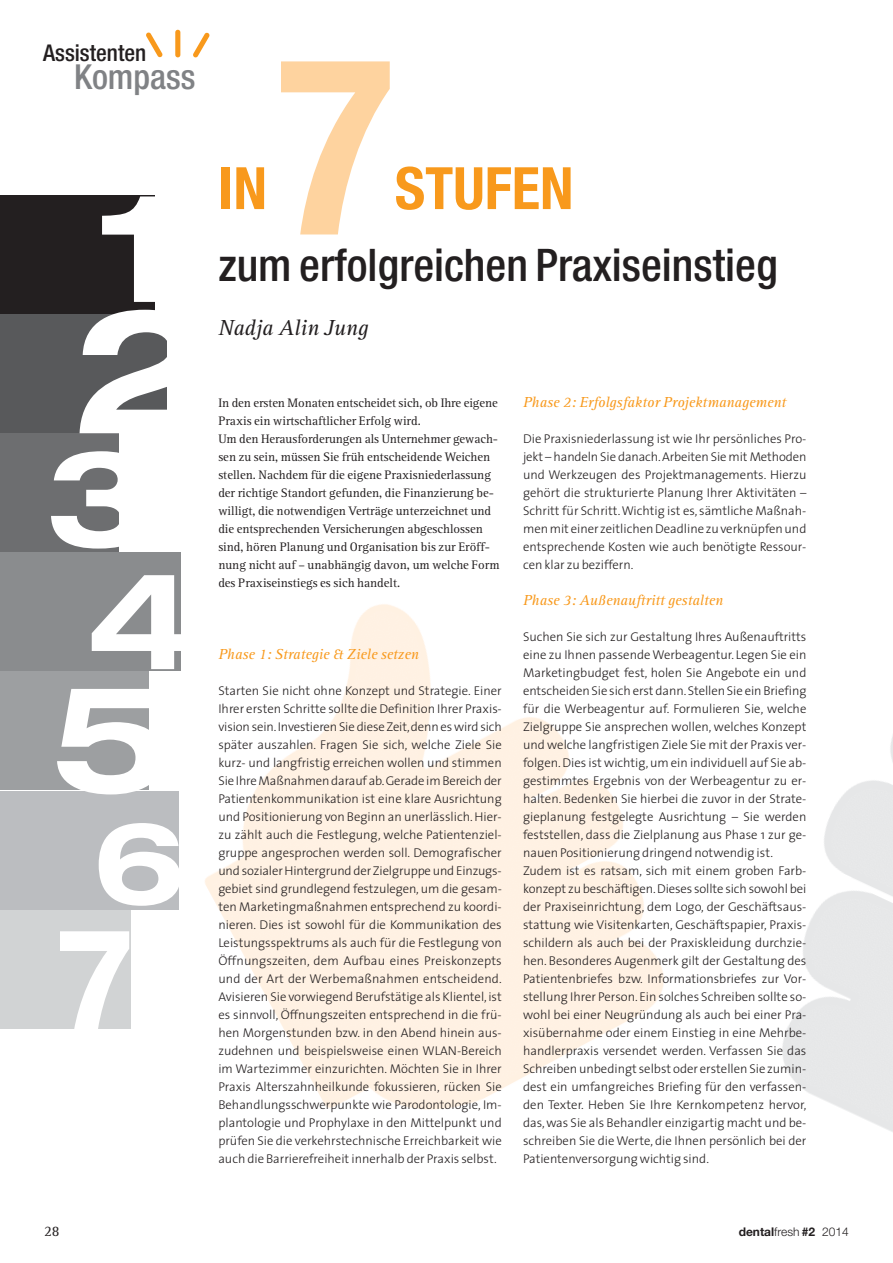
<style>
.page{position:relative;width:893px;height:1263px;background:#fff}
.page>*{position:absolute;margin:0;border:0;box-sizing:border-box;transform-origin:0 0}
.t1{font:700 condensed 58.5px "Helvetica Neue";color:#f8991c}
.t2{font:500 condensed 45px "Helvetica Neue";color:#231f20}
.t3{font:500 condensed 34.5px "Helvetica Neue";color:#808285}
.t4{font:500 condensed 23.1px "Helvetica Neue";color:#231f20}
.t5{font:italic 22.5px "Rotis Serif";color:#231f20}
.t6{font:italic 15px "Rotis Serif";color:#f8991c}
.t7{font:15px "Rotis Serif";color:#231f20}
.t8{font:300 12.75px/18px "The Sans";color:#231f20;text-align:justify}
.t9{font:12.75px/18px "Rotis Serif";color:#231f20}
.t10{font:300 12px "Helvetica Neue";color:#231f20}
.s1{font-weight:700}
</style>
<div class="page">
<svg style="left:146px;top:32px;width:17px;height:26px"></svg>
<div style="left:175px;top:30px;width:5px;height:27px;background:#f8991c;border-radius:3px"></div>
<svg style="left:193px;top:32px;width:17px;height:26px"></svg>
<svg style="left:281px;top:61px;width:109px;height:173px"></svg>
<div style="left:0;top:196px;width:155px;height:118px;background:#231f20"></div>
<div style="left:0;top:315px;width:167px;height:118px;background:#58595b"></div>
<div style="left:0;top:434px;width:119px;height:118px;background:#6d6e70"></div>
<div style="left:0;top:553px;width:180px;height:118px;background:#8a8c8e"></div>
<div style="left:0;top:672px;width:148px;height:118px;background:#9d9fa1"></div>
<div style="left:0;top:791px;width:178px;height:118px;background:#bbbdc0"></div>
<div style="left:0;top:910px;width:131px;height:118px;background:#d1d3d4"></div>
<svg style="left:102px;top:196px;width:53px;height:106px"></svg>
<svg style="left:80px;top:310px;width:87px;height:123px"></svg>
<svg style="left:51px;top:451px;width:68px;height:98px"></svg>
<svg style="left:92px;top:575px;width:89px;height:94px"></svg>
<svg style="left:57px;top:689px;width:92px;height:105px"></svg>
<svg style="left:99px;top:823px;width:80px;height:83px"></svg>
<svg style="left:60px;top:931px;width:69px;height:98px"></svg>
<h3 class="t4" style="left:43px;top:45px;width:105px">Assistenten</h3>
<h3 class="t3" style="left:74px;top:65px;width:123px">Kompass</h3>
<h1 class="t1" style="left:218px;top:167px;width:50px">IN</h1>
<h1 class="t1" style="left:395px;top:167px;width:180px">STUFEN</h1>
<h2 class="t2" style="left:218px;top:249px;width:561px">zum erfolgreichen Praxiseinstieg</h2>
<h3 class="t5" style="left:218px;top:319px;width:151px">Nadja Alin Jung</h3>
<p class="t9" style="left:218px;top:395px;width:283px">In den ersten Monaten entscheidet sich, ob Ihre eigene Praxis ein wirtschaftlicher Erfolg wird.<br>Um den Heraus forderungen als Unterneh mer gewach&shy;sen zu sein, müssen Sie früh entscheidende Weichen stellen. Nachdem für die eigene Praxisniederlassung der richtige Standort gefunden, die Finanzierung be&shy;willigt, die notwendigen Verträge unterzeichnet und die entsprechenden Versicherungen abgeschlossen sind, hören Planung und Organisation bis zur Eröff - nung nicht auf – unabhängig davon, um welche Form des Praxiseinstiegs es sich handelt.</p>
<p class="t6" style="left:218px;top:648px;width:202px">Phase 1: Strategie &amp; Ziele setzen</p>
<p class="t8" style="left:218px;top:683px;width:285px">Starten Sie nicht ohne Konzept und Strategie. Einer Ihrer ersten Schritte sollte die Definition Ihrer Pra xis - vision sein. Investieren Sie diese Zeit, denn es wird sich später auszahlen. Fragen Sie sich, welche Ziele Sie kurz- und langfristig erreichen wollen und stimmen Sie Ihre Maßnahmen darauf ab. Gerade im Be reich der Patientenkommunikation ist eine klare Aus richtung und Positionierung von Beginn an unerlässlich. Hier - zu zählt auch die Festlegung, welche Patienten ziel - gruppe angesprochen werden soll. Demografischer und sozialer Hintergrund der Zielgruppe und Ein zugs - gebiet sind grundlegend festzulegen, um die ge sam - ten Marketingmaßnahmen entsprechend zu koordi&shy;nieren. Dies ist sowohl für die Kommunikation des Leis tungsspektrums als auch für die Festlegung von Öffnungszeiten, dem Aufbau eines Preiskonzepts und der Art der Werbemaßnahmen entscheidend.<br>Avisieren Sie vorwiegend Berufstätige als Klientel, ist es sinnvoll, Öffnungszeiten entsprechend in die frü&shy;hen Morgenstunden bzw. in den Abend hinein aus - zudehnen und beispielsweise einen WLAN-Bereich im Wartezimmer einzurichten. Möchten Sie in Ihrer Praxis Alterszahnheilkunde fokussieren, rücken Sie Behandlungsschwerpunkte wie Parodontologie, Im - plantologie und Prophylaxe in den Mittelpunkt und prüfen Sie die verkehrstechnische Erreichbarkeit wie auch die Barrierefreiheit innerhalb der Praxis selbst.</p>
<p class="t6" style="left:523px;top:396px;width:265px">Phase 2: Erfolgsfaktor Projektmanagement</p>
<p class="t8" style="left:523px;top:431px;width:285px">Die Praxisniederlassung ist wie Ihr persönliches Pro - jekt – handeln Sie danach. Arbeiten Sie mit Methoden und Werkzeugen des Projektmanagements. Hierzu gehört die strukturierte Planung Ihrer Aktivitäten – Schritt für Schritt. Wichtig ist es, sämtliche Maß nah - men mit einer zeitlichen Deadline zu verknüpfen und entsprechende Kosten wie auch benötigte Ressour - cen klar zu beziffern.</p>
<p class="t6" style="left:523px;top:594px;width:202px">Phase 3: Außenauftritt gestalten</p>
<p class="t8" style="left:523px;top:629px;width:285px;text-align:left">Suchen Sie sich zur Gestaltung Ihres Außenauftritts eine zu Ihnen passende Werbeagentur. Legen Sie ein Marketingbudget fest, holen Sie Angebote ein und entscheiden Sie sich erst dann. Stellen Sie ein Briefing für die Werbeagentur auf. Formulieren Sie, welche Zielgruppe Sie ansprechen wollen, welches Konzept und welche langfristigen Ziele Sie mit der Praxis ver&shy;folgen. Dies ist wichtig, um ein individuell auf Sie ab&shy;gestimmtes Ergebnis von der Werbeagentur zu er&shy;halten. Bedenken Sie hierbei die zuvor in der Stra te - gieplanung festgelegte Ausrichtung – Sie werden feststellen, dass die Zielplanung aus Phase 1 zur ge&shy;nauen Positionierung dringend notwendig ist.<br>Zudem ist es ratsam, sich mit einem groben Farb - konzept zu beschäftigen. Dieses sollte sich sowohl bei der Praxiseinrichtung, dem Logo, der Geschäfts aus - stattung wie Visitenkarten, Geschäftspapier, Praxis - schildern als auch bei der Praxiskleidung durchzie&shy;hen. Besonderes Augenmerk gilt der Gestaltung des Patientenbriefes bzw. Informationsbriefes zur Vor - stel lung Ihrer Person. Ein solches Schreiben sollte so&shy;wohl bei einer Neugründung als auch bei einer Pra - xisübernahme oder einem Einstieg in eine Mehr be - handlerpraxis versendet werden. Verfassen Sie das Schreiben unbedingt selbst oder erstellen Sie zumin&shy;dest ein umfangreiches Briefing für den verfassen&shy;den Texter. Heben Sie Ihre Kernkompetenz hervor, das, was Sie als Behandler einzigartig macht und be&shy;schreiben Sie die Werte, die Ihnen persönlich bei der Patientenversorgung wichtig sind.</p>
<p class="t7" style="left:44px;top:1226px;width:17px">28</p>
<p class="t10" style="left:739px;top:1225px;width:112px"><span class="s1">dental</span>fresh <span class="s1">#2</span> 2014</p>
</div>
